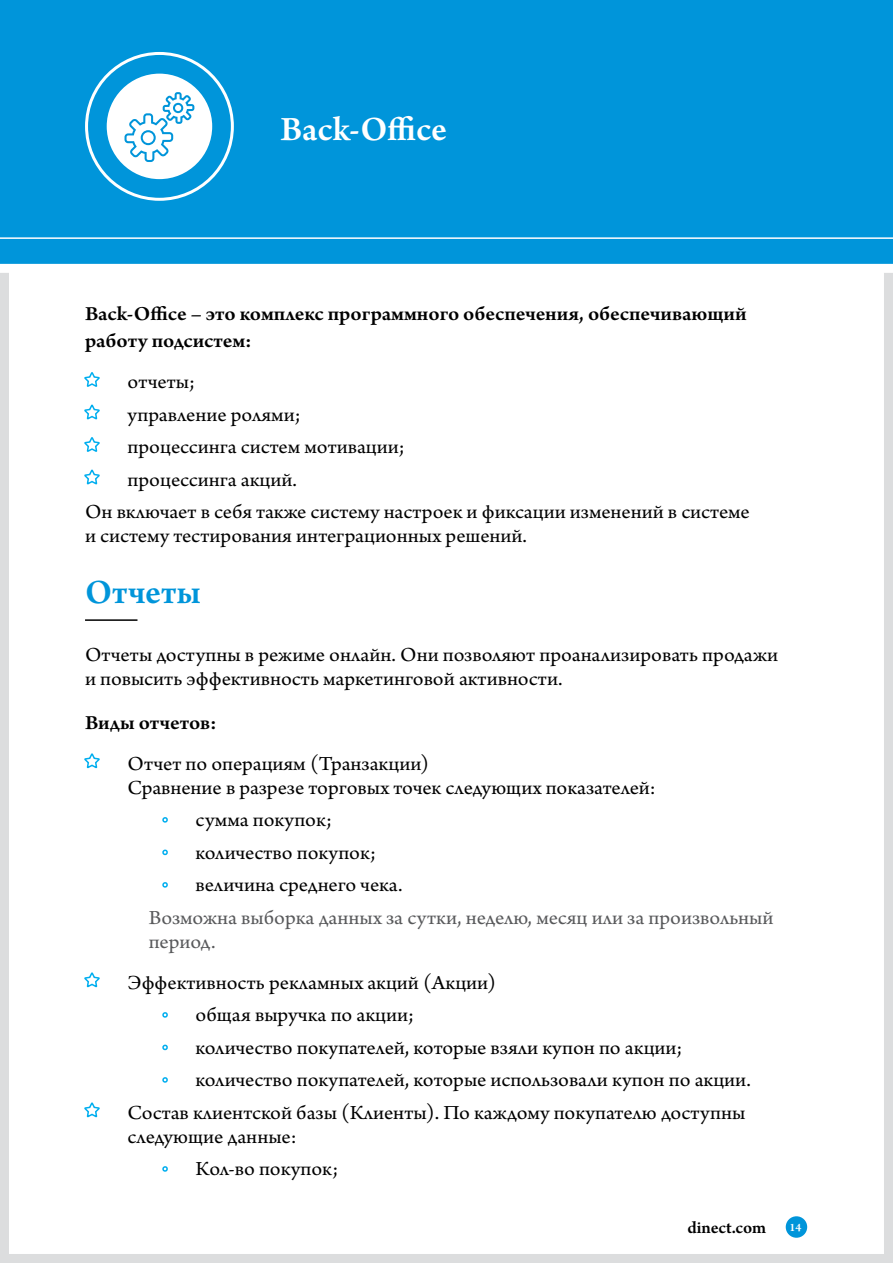
<style>
.page{position:relative;width:893px;height:1263px;background:#fff}
.page>*{position:absolute;margin:0;border:0;box-sizing:border-box;transform-origin:0 0}
.t1{font:600 36px "Arno Pro";letter-spacing:-.005em;color:#fff}
.t2{font:600 36px "Arno Pro";letter-spacing:.005em;color:#0095da}
.t3{font:21px/32.5px "Arno Pro";color:#000;scale:1.05 1}
.t4{font:600 21px/27px "Arno Pro";color:#000;scale:1.05 1}
.t5{font:21px/24px "Arno Pro";color:#58595b;scale:1.05 1}
.t6{font:600 18px "Arno Pro";color:#000}
.t7{font:600 12px "Arno Pro";color:#fff}
</style>
<div class="page">
<div style="left:0;top:0;width:893px;height:1263px;border:9px solid #dcddde"></div>
<div style="left:786px;top:1216px;width:21px;height:22px;background:#0095da;border-radius:50%"></div>
<svg style="left:84px;top:372px;width:16px;height:15px"></svg>
<svg style="left:84px;top:404px;width:16px;height:16px"></svg>
<svg style="left:84px;top:437px;width:16px;height:15px"></svg>
<svg style="left:84px;top:469px;width:16px;height:16px"></svg>
<svg style="left:84px;top:753px;width:16px;height:16px"></svg>
<svg style="left:162px;top:817px;width:6px;height:6px"></svg>
<svg style="left:162px;top:849px;width:6px;height:7px"></svg>
<svg style="left:162px;top:882px;width:6px;height:6px"></svg>
<svg style="left:84px;top:972px;width:16px;height:16px"></svg>
<svg style="left:162px;top:1012px;width:6px;height:6px"></svg>
<svg style="left:162px;top:1044px;width:6px;height:7px"></svg>
<svg style="left:162px;top:1077px;width:6px;height:6px"></svg>
<svg style="left:84px;top:1102px;width:16px;height:16px"></svg>
<svg style="left:162px;top:1166px;width:6px;height:6px"></svg>
<div style="left:0;top:0;width:893px;height:277px;background:#0095da"></div>
<div style="left:85px;top:52px;width:149px;height:149px;border:3px solid #fff;border-radius:50%"></div>
<hr style="left:85px;top:619px;width:52px;height:2px;background:#000">
<hr style="left:0;top:237px;width:893px;height:2px;background:#fff">
<svg style="left:105px;top:72px;width:109px;height:109px"></svg>
<h1 class="t1" style="left:281px;top:108px;width:168px">Back-Office</h1>
<p class="t4" style="left:85px;top:302px;width:631px">Back-Office – это комплекс программного обеспечения, обеспечивающий работу подсистем:</p>
<p class="t3" style="left:128px;top:367px;width:66px">отчеты;</p>
<p class="t3" style="left:128px;top:399px;width:166px">управление ролями;</p>
<p class="t3" style="left:128px;top:432px;width:266px">процессинга систем мотивации;</p>
<p class="t3" style="left:128px;top:464px;width:163px">процессинга акций.</p>
<p class="t3" style="left:85px;top:497px;width:635px">Он включает в себя также систему настроек и фиксации изменений в системе</p>
<p class="t3" style="left:85px;top:521px;width:422px">и систему тестирования интеграционных решений.</p>
<h1 class="t2" style="left:85px;top:571px;width:117px">Отчеты</h1>
<p class="t3" style="left:85px;top:643px;width:662px;line-height:24px">Отчеты доступны в режиме онлайн. Они позволяют проанализировать продажи и повысить эффективность маркетинговой активности.</p>
<p class="t4" style="left:85px;top:710px;width:127px">Виды отчетов:</p>
<p class="t3" style="left:128px;top:752px;width:505px;line-height:24px">Отчет по операциям (Транзакции)<br>Сравнение в разрезе торговых точек следующих показателей:</p>
<p class="t3" style="left:196px;top:805px;width:199px">сумма покупок; количество покупок; величина среднего чека.</p>
<p class="t5" style="left:149px;top:906px;width:596px">Возможна выборка данных за сутки, неделю, месяц или за произвольный период.</p>
<p class="t3" style="left:128px;top:967px;width:352px">Эффективность рекламных акций (Акции)</p>
<p class="t3" style="left:196px;top:1000px;width:210px">общая выручка по акции;</p>
<p class="t3" style="left:196px;top:1032px;width:465px">количество покупателей, которые взяли купон по акции;</p>
<p class="t3" style="left:196px;top:1065px;width:530px">количество покупателей, которые использовали купон по акции.</p>
<p class="t3" style="left:128px;top:1097px;width:590px">Состав клиентской базы (Клиенты). По каждому покупателю доступны</p>
<p class="t3" style="left:196px;top:1121px;width:137px;text-indent:-68px">следующие данные:<br>Кол-во покупок;</p>
<p class="t6" style="left:687px;top:1217px;width:80px">dinect.com</p>
<p class="t7" style="left:789px;top:1220px;width:13px">14</p>
</div>
